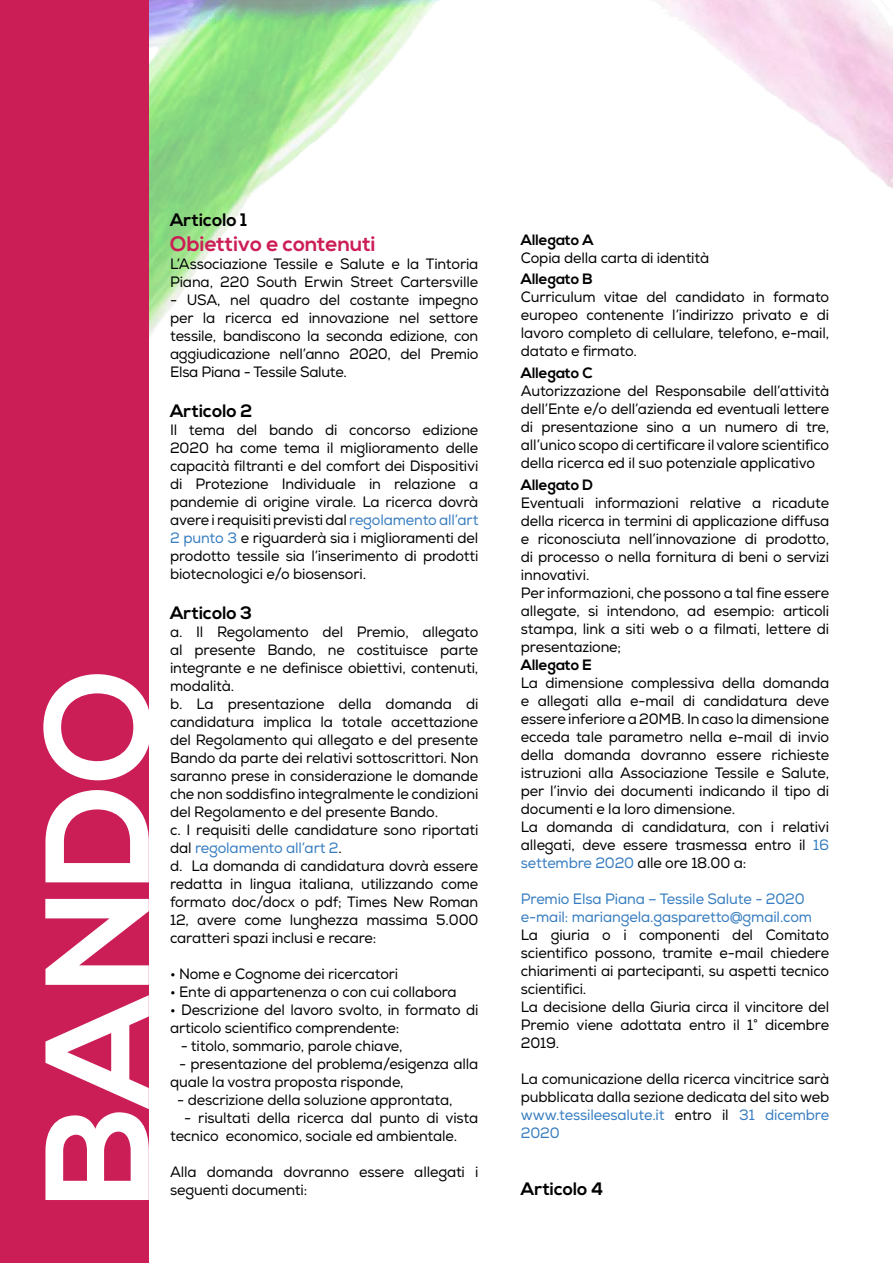
<style>
.page{position:relative;width:893px;height:1263px;background:#fff}
.page>*{position:absolute;margin:0;border:0;box-sizing:border-box;transform-origin:0 0}
.t1{font:700 147.6px "Nexa";color:#fff}
.t2{font:700 21px "Nexa";color:#cc1e56}
.t3{font:700 18px "Nexa";color:#000}
.t4{font:15px/18px "Nexa";letter-spacing:-.01em;color:#000;scale:.96 1}
.t5{font:15px/18px "Nexa";letter-spacing:-.01em;color:#357cc0;scale:.96 1}
.t6{font:700 15px "Nexa";color:#000}
.s1{color:#357cc0}
</style>
<div class="page">
<img style="left:149px;top:0;width:744px;height:337px">
<div style="left:0;top:0;width:149px;height:1263px;background:#cc1e56"></div>
<h1 class="t1" style="left:13px;top:1206px;width:541px;rotate:-90deg">BANDO</h1>
<p class="t3" style="left:170px;top:210px;width:79px">Articolo 1</p>
<h2 class="t2" style="left:170px;top:232px;width:207px">Obiettivo e contenuti</h2>
<p class="t4" style="left:170px;top:255px;width:323px">L’Associazione Tessile e Salute e la Tintoria<br>Piana, 220 South Erwin Street Cartersville</p>
<p class="t4" style="left:170px;top:291px;width:323px;text-align:justify">- USA, nel quadro del costante impegno per la ricerca ed innovazione nel settore tessile, bandiscono la seconda edizione, con aggiudicazione nell’anno 2020, del Premio Elsa Piana - Tessile Salute.</p>
<p class="t3" style="left:170px;top:400px;width:84px">Articolo 2</p>
<p class="t4" style="left:170px;top:421px;width:323px;text-align:justify">Il tema del bando di concorso edizione 2020 ha come tema il miglioramento delle capacità filtranti e del comfort dei Dispositivi di Protezione Individuale in relazione a pandemie di origine virale. La ricerca dovrà avere i requisiti previsti dal <span class="s1">regolamento all’art 2 punto 3</span> e riguarderà sia i miglioramenti del prodotto tessile sia l’inserimento di prodotti biotecnologici e/o biosensori.</p>
<p class="t3" style="left:170px;top:602px;width:84px">Articolo 3</p>
<p class="t4" style="left:170px;top:623px;width:323px">a. Il Regolamento del Premio, allegato al presente Bando, ne costituisce parte integrante e ne definisce obiettivi, contenuti, modalità.<br>b. La presentazione della domanda di candidatura implica la totale accettazione del Regolamento qui allegato e del presente Bando da parte dei relativi sottoscrittori. Non saranno prese in considerazione le domande che non soddisfino integralmente le condizioni del Regolamento e del presente Bando.<br>c. I requisiti delle candidature sono riportati dal <span class="s1">regolamento all’art 2</span>.<br>d. La domanda di candidatura dovrà essere redatta in lingua italiana, utilizzando come formato doc/docx o pdf; Times New Roman 12, avere come lunghezza massima 5.000 caratteri spazi inclusi e recare:</p>
<p class="t4" style="left:170px;top:965px;width:239px">• Nome e Cognome dei ricercatori</p>
<p class="t4" style="left:170px;top:983px;width:300px">• Ente di appartenenza o con cui collabora</p>
<p class="t4" style="left:170px;top:1001px;width:323px">• Descrizione del lavoro svolto, in formato di articolo scientifico comprendente:</p>
<p class="t4" style="left:181px;top:1037px;width:233px">- titolo, sommario, parole chiave,</p>
<p class="t4" style="left:170px;top:1055px;width:323px;text-indent:9px">- presentazione del problema/esigenza alla quale la vostra proposta risponde,</p>
<p class="t4" style="left:177px;top:1091px;width:288px">- descrizione della soluzione approntata,</p>
<p class="t4" style="left:170px;top:1109px;width:323px;text-indent:14px">- risultati della ricerca dal punto di vista tecnico economico, sociale ed ambientale.</p>
<p class="t4" style="left:170px;top:1163px;width:323px">Alla domanda dovranno essere allegati i seguenti documenti:</p>
<p class="t6" style="left:521px;top:231px;width:74px">Allegato A</p>
<p class="t4" style="left:521px;top:249px;width:198px">Copia della carta di identità</p>
<p class="t6" style="left:521px;top:271px;width:73px">Allegato B</p>
<p class="t4" style="left:521px;top:289px;width:323px;text-align:justify">Curriculum vitae del candidato in formato europeo contenente l’indirizzo privato e di lavoro completo di cellulare, telefono, e-mail, datato e firmato.</p>
<p class="t6" style="left:521px;top:364px;width:73px">Allegato C</p>
<p class="t4" style="left:521px;top:382px;width:323px;text-align:justify">Autorizzazione del Responsabile dell’attività dell’Ente e/o dell’azienda ed eventuali lettere di presentazione sino a un numero di tre, all’unico scopo di certificare il valore scientifico della ricerca ed il suo potenziale applicativo</p>
<p class="t6" style="left:521px;top:476px;width:74px">Allegato D</p>
<p class="t4" style="left:521px;top:494px;width:323px">Eventuali informazioni relative a ricadute della ricerca in termini di applicazione diffusa e riconosciuta nell’innovazione di prodotto, di processo o nella fornitura di beni o servizi innovativi.<br>Per informazioni, che possono a tal fine essere allegate, si intendono, ad esempio: articoli stampa, link a siti web o a filmati, lettere di presentazione;</p>
<p class="t6" style="left:521px;top:656px;width:72px">Allegato E</p>
<p class="t4" style="left:521px;top:674px;width:323px">La dimensione complessiva della domanda e allegati alla e-mail di candidatura deve essere inferiore a 20MB. In caso la dimensione ecceda tale parametro nella e-mail di invio della domanda dovranno essere richieste istruzioni alla Associazione Tessile e Salute, per l’invio dei documenti indicando il tipo di documenti e la loro dimensione.<br>La domanda di candidatura, con i relativi allegati, deve essere trasmessa entro il <span class="s1">16 settembre 2020</span> alle ore 18.00 a:</p>
<p class="t5" style="left:521px;top:890px;width:305px">Premio Elsa Piana – Tessile Salute - 2020 e-mail: mariangela.gasparetto@gmail.com</p>
<p class="t4" style="left:521px;top:926px;width:323px">La giuria o i componenti del Comitato scientifico possono, tramite e-mail chiedere chiarimenti ai partecipanti, su aspetti tecnico scientifici.<br>La decisione della Giuria circa il vincitore del Premio viene adottata entro il 1° dicembre 2019.</p>
<p class="t4" style="left:521px;top:1070px;width:323px;text-align:justify">La comunicazione della ricerca vincitrice sarà pubblicata dalla sezione dedicata del sito web <span class="s1">www.tessileesalute.it</span> entro il <span class="s1">31 dicembre 2020</span></p>
<p class="t3" style="left:521px;top:1179px;width:84px">Articolo 4</p>
</div>
